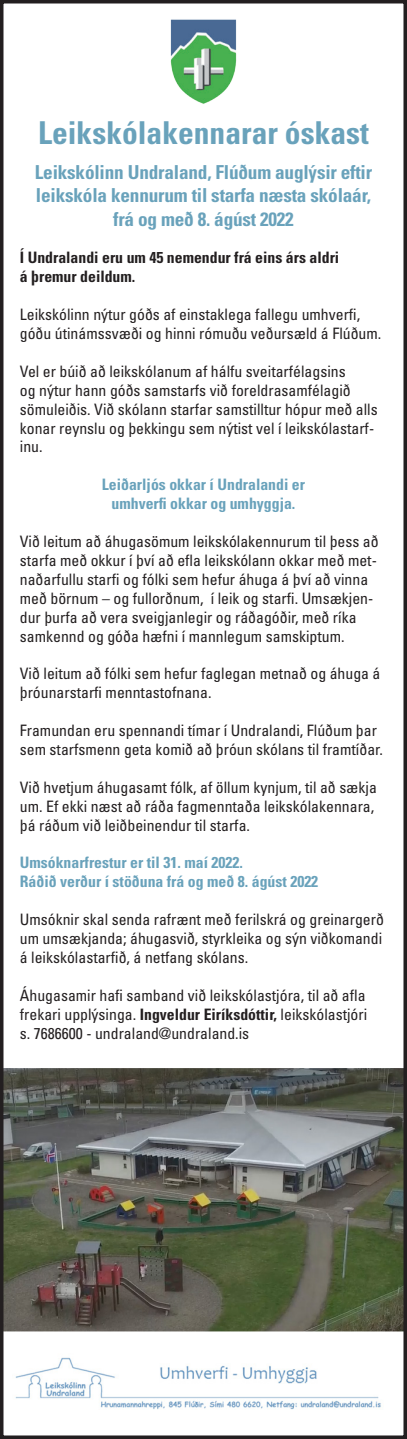
<style>
.page{position:relative;width:407px;height:1439px;background:#fff}
.page>*{position:absolute;margin:0;border:0;box-sizing:border-box;transform-origin:0 0}
.t1{font:700 condensed 31.5px "Univers LT Std";color:#69a2bb}
.t2{font:700 condensed 19.25px/23.1px "Univers LT Std";letter-spacing:-.01em;color:#69a2bb;text-align:center}
.t3{font:condensed 15.75px/18.9px "Univers LT Std";color:#231f20}
.t4{font:700 condensed 15.75px/18.9px "Univers LT Std";color:#69a2bb;text-align:center}
.t5{font:700 condensed 15.75px/18.9px "Univers LT Std";color:#231f20}
.s1{font-weight:700}
</style>
<div class="page">
<img style="left:15px;top:1357px;width:366px;height:53px">
<svg style="left:5px;top:1068px;width:397px;height:264px;background:#5f6255"></svg>
<img style="left:170px;top:19px;width:67px;height:85px">
<div style="left:0;top:0;width:407px;height:1439px;border:4px solid #231f20"></div>
<h1 class="t1" style="left:38px;top:114px;width:332px">Leikskólakennarar óskast</h1>
<p class="t2" style="left:35px;top:161px;width:339px">Leikskólinn Undraland, Flúðum auglýsir eftir leikskóla kennurum til starfa næsta skólaár, frá og með 8. ágúst 2022</p>
<p class="t5" style="left:20px;top:248px;width:321px">Í Undralandi eru um 45 nemendur frá eins árs aldri á þremur deildum.</p>
<p class="t3" style="left:20px;top:305px;width:363px">Leikskólinn nýtur góðs af einstaklega fallegu umhverfi, góðu útinámssvæði og hinni rómuðu veðursæld á Flúðum.</p>
<p class="t3" style="left:20px;top:361px;width:359px">Vel er búið að leikskólanum af hálfu sveitarfélagsins<br>og nýtur hann góðs samstarfs við foreldrasamfélagið sömuleiðis. Við skólann starfar samstilltur hópur með alls konar reynslu og þekkingu sem nýtist vel í leikskólastarf&shy;inu.</p>
<p class="t4" style="left:102px;top:475px;width:204px">Leiðarljós okkar í Undralandi er umhverfi okkar og umhyggja.</p>
<p class="t3" style="left:20px;top:532px;width:360px">Við leitum að áhugasömum leikskólakennurum til þess að starfa með okkur í því að efla leikskólann okkar með met&shy;naðarfullu starfi og fólki sem hefur áhuga á því að vinna með börnum – og fullorðnum, í leik og starfi. Umsækjen&shy;dur þurfa að vera sveigjanlegir og ráðagóðir, með ríka samkennd og góða hæfni í mannlegum samskiptum.</p>
<p class="t3" style="left:20px;top:664px;width:362px">Við leitum að fólki sem hefur faglegan metnað og áhuga á þróunarstarfi menntastofnana.</p>
<p class="t3" style="left:20px;top:721px;width:364px">Framundan eru spennandi tímar í Undralandi, Flúðum þar sem starfsmenn geta komið að þróun skólans til framtíðar.</p>
<p class="t3" style="left:20px;top:777px;width:358px">Við hvetjum áhugasamt fólk, af öllum kynjum, til að sækja um. Ef ekki næst að ráða fagmenntaða leikskólakennara, þá ráðum við leiðbeinendur til starfa.</p>
<p class="t4" style="left:20px;top:853px;width:300px;text-align:left">Umsóknarfrestur er til 31. maí 2022.<br>Ráðið verður í stöðuna frá og með 8. ágúst 2022</p>
<p class="t3" style="left:20px;top:910px;width:365px;text-align:justify">Umsóknir skal senda rafrænt með ferilskrá og greinargerð um umsækjanda; áhugasvið, styrkleika og sýn viðkomandi á leikskólastarfið, á netfang skólans.</p>
<p class="t3" style="left:20px;top:985px;width:349px;text-align:justify">Áhugasamir hafi samband við leikskólastjóra, til að afla frekari upplýsinga. <span class="s1">Ingveldur Eiríksdóttir,</span> leikskólastjóri s. 7686600 - undraland@undraland.is</p>
</div>
